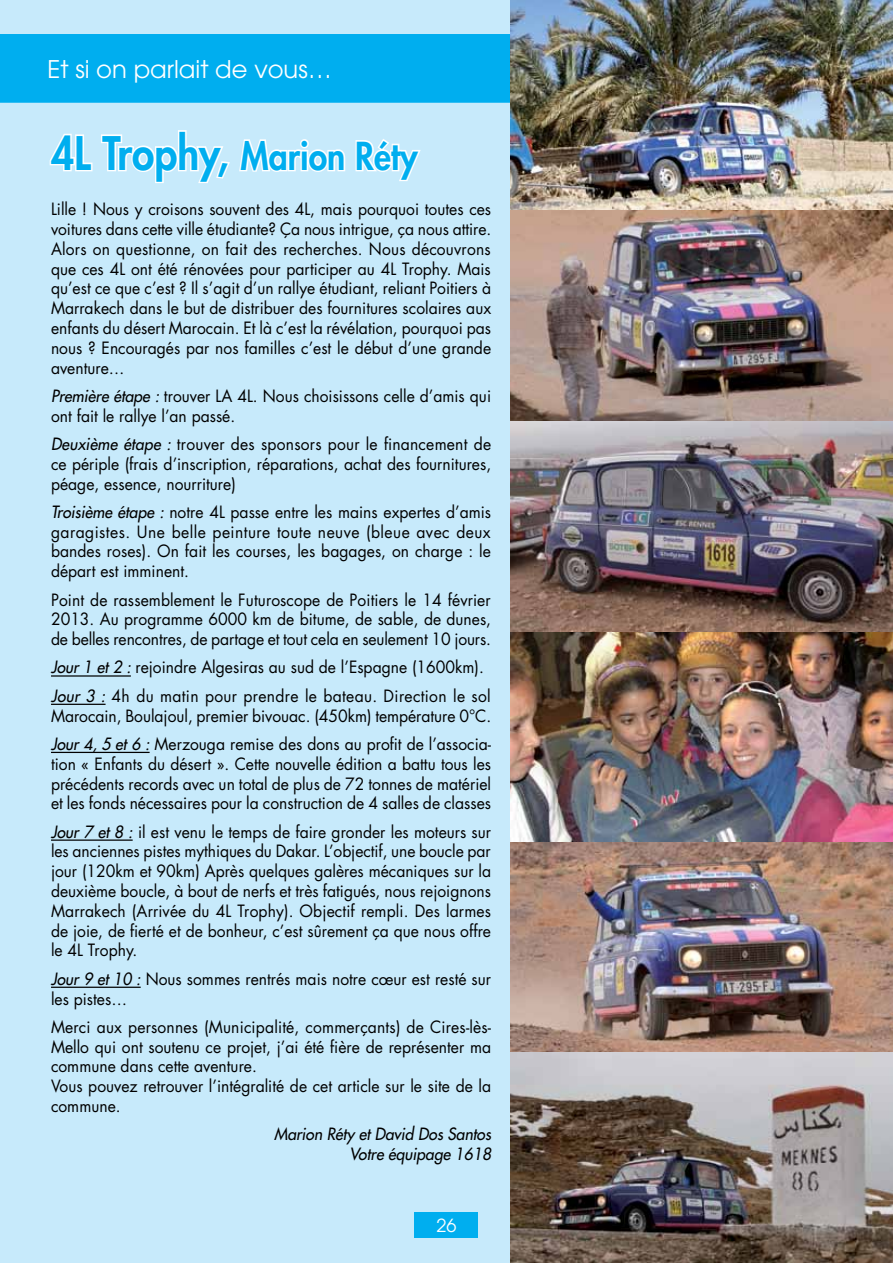
<style>
.page{position:relative;width:893px;height:1263px;background:#c7eafb}
.page>*{position:absolute;margin:0;border:0;box-sizing:border-box;transform-origin:0 0}
.t1{font:800 37.5px "Futura";color:#00aeef;scale:.9 1}
.t2{font:24.3px "Avant Garde";color:#fff}
.t3{font:18px "Avant Garde";color:#fff}
.t4{font:16.5px/19.8px "Futura";color:#000;text-align:justify;scale:.95 1}
.t5{font:16.5px/28.3px "Futura";letter-spacing:.02em;color:#000;scale:.95 1}
.t6{font:italic 16.5px/19.8px "Futura";color:#000;text-align:right;scale:.95 1}
.s1{font-size:45px}
.s2{font-style:italic}
</style>
<div class="page">
<div style="left:415px;top:1212px;width:63px;height:25px;background:#00aeef"></div>
<hr style="left:51px;top:675px;width:80px;height:2px;background:#000">
<hr style="left:51px;top:704px;width:55px;height:1px;background:#000">
<hr style="left:51px;top:752px;width:99px;height:1px;background:#000">
<hr style="left:51px;top:839px;width:82px;height:2px;background:#000">
<hr style="left:51px;top:987px;width:90px;height:1px;background:#000">
<svg style="left:0;top:34px;width:510px;height:149px"></svg>
<img style="left:510px;top:0;width:383px;height:1263px">
<h2 class="t2" style="left:47px;top:55px;width:286px">Et si on parlait de vous…</h2>
<h1 class="t1" style="left:51px;top:131px;width:409px"><span class="s1">4L Trophy,</span> Marion Réty</h1>
<p class="t4" style="left:51px;top:199px;width:465px">Lille ! Nous y croisons souvent des 4L, mais pourquoi toutes ces voitures dans cette ville étudiante? Ça nous intrigue, ça nous attire.<br>Alors on questionne, on fait des recherches. Nous découvrons que ces 4L ont été rénovées pour participer au 4L Trophy. Mais qu’est ce que c’est ? Il s’agit d’un rallye étudiant, reliant Poitiers à Marrakech dans le but de distribuer des fournitures scolaires aux enfants du désert Marocain. Et là c’est la révélation, pourquoi pas nous ? Encouragés par nos familles c’est le début d’une grande aventure…</p>
<p class="t4" style="left:51px;top:386px;width:465px"><span class="s2">Première étape :</span> trouver LA 4L. Nous choisissons celle d’amis qui ont fait le rallye l’an passé.</p>
<p class="t4" style="left:51px;top:434px;width:465px"><span class="s2">Deuxième étape :</span> trouver des sponsors pour le financement de ce périple (frais d’inscription, réparations, achat des fournitures, péage, essence, nourriture)</p>
<p class="t4" style="left:51px;top:502px;width:465px"><span class="s2">Troisième étape :</span> notre 4L passe entre les mains expertes d’amis garagistes. Une belle peinture toute neuve (bleue avec deux bandes roses). On fait les courses, les bagages, on charge : le départ est imminent.</p>
<p class="t4" style="left:51px;top:589px;width:465px">Point de rassemblement le Futuroscope de Poitiers le 14 février 2013. Au programme 6000 km de bitume, de sable, de dunes, de belles rencontres, de partage et tout cela en seulement 10 jours.</p>
<p class="t5" style="left:51px;top:653px;width:464px"><span class="s2">Jour 1 et 2 :</span> rejoindre Algesiras au sud de l’Espagne (1600km).<br><span class="s2">Jour 3 :</span> 4h du matin pour prendre le bateau. Direction le sol</p>
<p class="t4" style="left:51px;top:701px;width:465px;line-height:28.3px">Marocain, Boulajoul, premier bivouac. (450km) température 0°C.<br><span class="s2">Jour 4, 5 et 6 :</span> Merzouga remise des dons au profit de l’associa-</p>
<p class="t4" style="left:51px;top:753px;width:465px">tion « Enfants du désert ». Cette nouvelle édition a battu tous les précédents records avec un total de plus de 72 tonnes de matériel et les fonds nécessaires pour la construction de 4 salles de classes</p>
<p class="t4" style="left:51px;top:821px;width:465px"><span class="s2">Jour 7 et 8 :</span> il est venu le temps de faire gronder les moteurs sur les anciennes pistes mythiques du Dakar. L’objectif, une boucle par jour (120km et 90km) Après quelques galères mécaniques sur la deuxième boucle, à bout de nerfs et très fatigués, nous rejoignons Marrakech (Arrivée du 4L Trophy). Objectif rempli. Des larmes de joie, de fierté et de bonheur, c’est sûrement ça que nous offre le 4L Trophy.</p>
<p class="t4" style="left:51px;top:968px;width:465px"><span class="s2">Jour 9 et 10 :</span> Nous sommes rentrés mais notre cœur est resté sur les pistes…</p>
<p class="t4" style="left:51px;top:1016px;width:465px;text-align:left">Merci aux personnes (Municipalité, commerçants) de Cires-lès-Mello qui ont soutenu ce projet, j’ai été fière de représenter ma commune dans cette aventure.<br>Vous pouvez retrouver l’intégralité de cet article sur le site de la commune.</p>
<p class="t6" style="left:274px;top:1124px;width:230px">Marion Réty et David Dos Santos<br>Votre équipage 1618</p>
<p class="t3" style="left:436px;top:1214px;width:21px">26</p>
</div>
